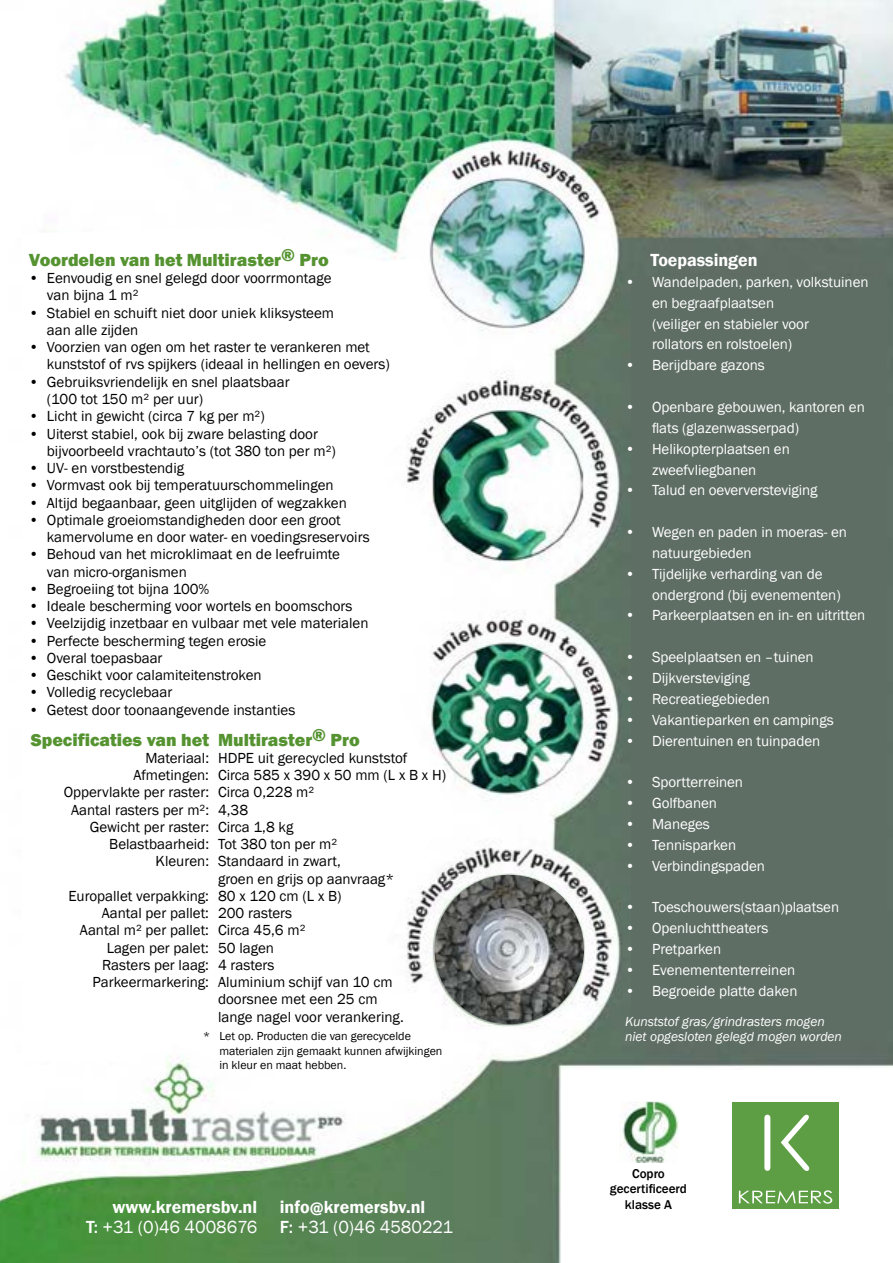
<style>
.page{position:relative;width:893px;height:1263px;background:#fff}
.page>*{position:absolute;margin:0;border:0;box-sizing:border-box;transform-origin:0 0}
.t1{font:800 18px "Franklin Gothic";color:#559331}
.t2{font:600 18px "Franklin Gothic";color:#fff}
.t3{font:18px "Franklin Gothic";color:#fff}
.t4{font:15px/17.2px "Franklin Gothic";color:#000}
.t5{font:15px/20.9px "Franklin Gothic";letter-spacing:-.005em;color:#fff}
.t6{font:italic 13.5px/15px "Franklin Gothic";color:#fff}
.t7{font:500 13.05px/15.8px "Franklin Gothic";color:#000;text-align:center}
.t8{font:12px/14.4px "Franklin Gothic";color:#000}
.s1{font-weight:500}
</style>
<div class="page">
<img style="left:36px;top:0;width:857px;height:1171px">
<img style="left:0;top:1171px;width:561px;height:92px">
<svg style="left:36px;top:225px;width:434px;height:836px"></svg>
<div style="left:631px;top:276px;width:256px;height:766px;background:#5f6e65"></div>
<img style="left:435px;top:875px;width:149px;height:149px;border-radius:75px">
<div style="left:562px;top:1070px;width:331px;height:193px;background:#fff"></div>
<img style="left:620px;top:1101px;width:59px;height:62px">
<div style="left:732px;top:1101px;width:106px;height:107px;background:#5d9e44"></div>
<div style="left:764px;top:1115px;width:6px;height:56px;background:#fff;border-radius:3px"></div>
<svg style="left:781px;top:1115px;width:29px;height:56px"></svg>
<svg style="left:739px;top:1190px;width:93px;height:13px"></svg>
<p class="t1" style="left:29px;top:248px;width:301px">Voordelen van het Multiraster® Pro</p>
<p class="t4" style="left:47px;top:270px;width:286px;text-indent:-18px">• Eenvoudig en snel gelegd door voorrmontage van bijna 1 m²</p>
<p class="t4" style="left:47px;top:304px;width:289px;text-indent:-18px">• Stabiel en schuift niet door uniek kliksysteem aan alle zijden</p>
<p class="t4" style="left:47px;top:339px;width:345px;text-indent:-18px">• Voorzien van ogen om het raster te verankeren met kunststof of rvs spijkers (ideaal in hellingen en oevers)</p>
<p class="t4" style="left:47px;top:373px;width:244px;text-indent:-18px">• Gebruiksvriendelijk en snel plaatsbaar (100 tot 150 m² per uur)</p>
<p class="t4" style="left:29px;top:408px;width:237px">• Licht in gewicht (circa 7 kg per m²)</p>
<p class="t4" style="left:47px;top:425px;width:290px;text-indent:-18px">• Uiterst stabiel, ook bij zware belasting door bijvoorbeeld vrachtauto’s (tot 380 ton per m²)</p>
<p class="t4" style="left:29px;top:460px;width:157px">• UV- en vorstbestendig</p>
<p class="t4" style="left:29px;top:477px;width:306px">• Vormvast ook bij temperatuurschommelingen</p>
<p class="t4" style="left:29px;top:494px;width:319px">• Altijd begaanbaar, geen uitglijden of wegzakken</p>
<p class="t4" style="left:47px;top:511px;width:324px;text-indent:-18px">• Optimale groeiomstandigheden door een groot kamervolume en door water- en voedingsreservoirs</p>
<p class="t4" style="left:47px;top:546px;width:295px;text-indent:-18px">• Behoud van het microklimaat en de leefruimte van micro-organismen</p>
<p class="t4" style="left:29px;top:580px;width:182px">• Begroeiing tot bijna 100%</p>
<p class="t4" style="left:29px;top:598px;width:325px">• Ideale bescherming voor wortels en boomschors</p>
<p class="t4" style="left:29px;top:615px;width:341px">• Veelzijdig inzetbaar en vulbaar met vele materialen</p>
<p class="t4" style="left:29px;top:632px;width:239px">• Perfecte bescherming tegen erosie</p>
<p class="t4" style="left:29px;top:649px;width:135px">• Overal toepasbaar</p>
<p class="t4" style="left:29px;top:667px;width:234px">• Geschikt voor calamiteitenstroken</p>
<p class="t4" style="left:29px;top:684px;width:145px">• Volledig recyclebaar</p>
<p class="t4" style="left:29px;top:701px;width:268px">• Getest door toonaangevende instanties</p>
<p class="t1" style="left:31px;top:728px;width:330px">Specificaties van het Multiraster® Pro</p>
<p class="t4" style="left:145px;top:749px;width:263px">Materiaal: HDPE uit gerecycled kunststof</p>
<p class="t4" style="left:133px;top:767px;width:314px">Afmetingen: Circa 585 x 390 x 50 mm (L x B x H)</p>
<p class="t4" style="left:64px;top:784px;width:252px">Oppervlakte per raster: Circa 0,228 m²</p>
<p class="t4" style="left:71px;top:801px;width:178px">Aantal rasters per m²: 4,38</p>
<p class="t4" style="left:90px;top:818px;width:205px">Gewicht per raster: Circa 1,8 kg</p>
<p class="t4" style="left:109px;top:836px;width:229px">Belastbaarheid: Tot 380 ton per m²</p>
<p class="t4" style="left:156px;top:853px;width:187px">Kleuren: Standaard in zwart,</p>
<p class="t4" style="left:218px;top:870px;width:178px">groen en grijs op aanvraag*</p>
<p class="t4" style="left:68px;top:887px;width:275px">Europallet verpakking: 80 x 120 cm (L x B)</p>
<p class="t4" style="left:102px;top:905px;width:192px">Aantal per pallet: 200 rasters</p>
<p class="t4" style="left:80px;top:922px;width:227px">Aantal m² per pallet: Circa 45,6 m²</p>
<p class="t4" style="left:107px;top:939px;width:169px">Lagen per palet: 50 lagen</p>
<p class="t4" style="left:102px;top:956px;width:174px">Rasters per laag: 4 rasters</p>
<p class="t4" style="left:93px;top:974px;width:302px">Parkeermarkering: Aluminium schijf van 10 cm</p>
<p class="t4" style="left:218px;top:991px;width:161px">doorsnee met een 25 cm</p>
<p class="t4" style="left:218px;top:1008px;width:187px">lange nagel voor verankering.</p>
<p class="t8" style="left:219px;top:1029px;width:225px;text-indent:-16px">* Let op. Producten die van gerecycelde materialen zijn gemaakt kunnen afwijkingen in kleur en maat hebben.</p>
<p class="t2" style="left:113px;top:1196px;width:146px">www.kremersbv.nl</p>
<p class="t2" style="left:280px;top:1196px;width:147px">info@kremersbv.nl</p>
<p class="t3" style="left:86px;top:1215px;width:173px"><span class="s1">T:</span> +31 (0)46 4008676</p>
<p class="t3" style="left:280px;top:1215px;width:175px"><span class="s1">F:</span> +31 (0)46 4580221</p>
<p class="t2" style="left:651px;top:249px;width:108px">Toepassingen</p>
<p class="t5" style="left:652px;top:272px;width:218px;text-indent:-27px">• Wandelpaden, parken, volkstuinen en begraafplaatsen<br>(veiliger en stabieler voor<br>rollators en rolstoelen)</p>
<p class="t5" style="left:625px;top:355px;width:141px">• Berijdbare gazons</p>
<p class="t5" style="left:652px;top:397px;width:214px;text-indent:-27px">• Openbare gebouwen, kantoren en flats (glazenwasserpad)</p>
<p class="t5" style="left:625px;top:439px;width:166px;text-align:center">• Helikopterplaatsen en zweefvliegbanen</p>
<p class="t5" style="left:625px;top:480px;width:194px">• Talud en oeverversteviging</p>
<p class="t5" style="left:652px;top:522px;width:196px;text-indent:-27px">• Wegen en paden in moeras- en natuurgebieden</p>
<p class="t5" style="left:652px;top:564px;width:190px;text-indent:-27px">• Tijdelijke verharding van de ondergrond (bij evenementen)</p>
<p class="t5" style="left:625px;top:605px;width:242px">• Parkeerplaatsen en in- en uitritten</p>
<p class="t5" style="left:625px;top:647px;width:190px">• Speelplaatsen en –tuinen</p>
<p class="t5" style="left:625px;top:668px;width:126px">• Dijkversteviging</p>
<p class="t5" style="left:625px;top:689px;width:146px">• Recreatiegebieden</p>
<p class="t5" style="left:625px;top:710px;width:210px">• Vakantieparken en campings</p>
<p class="t5" style="left:625px;top:730px;width:197px">• Dierentuinen en tuinpaden</p>
<p class="t5" style="left:625px;top:772px;width:120px">• Sportterreinen</p>
<p class="t5" style="left:625px;top:793px;width:94px">• Golfbanen</p>
<p class="t5" style="left:625px;top:814px;width:86px">• Maneges</p>
<p class="t5" style="left:625px;top:835px;width:113px">• Tennisparken</p>
<p class="t5" style="left:625px;top:856px;width:141px">• Verbindingspaden</p>
<p class="t5" style="left:625px;top:897px;width:216px">• Toeschouwers(staan)plaatsen</p>
<p class="t5" style="left:625px;top:918px;width:145px">• Openluchttheaters</p>
<p class="t5" style="left:625px;top:939px;width:98px">• Pretparken</p>
<p class="t5" style="left:625px;top:960px;width:172px">• Evenemententerreinen</p>
<p class="t5" style="left:625px;top:981px;width:174px">• Begroeide platte daken</p>
<p class="t6" style="left:625px;top:1014px;width:218px">Kunststof gras/grindrasters mogen niet opgesloten gelegd mogen worden</p>
<p class="t7" style="left:610px;top:1165px;width:79px">Copro gecertificeerd klasse A</p>
</div>
